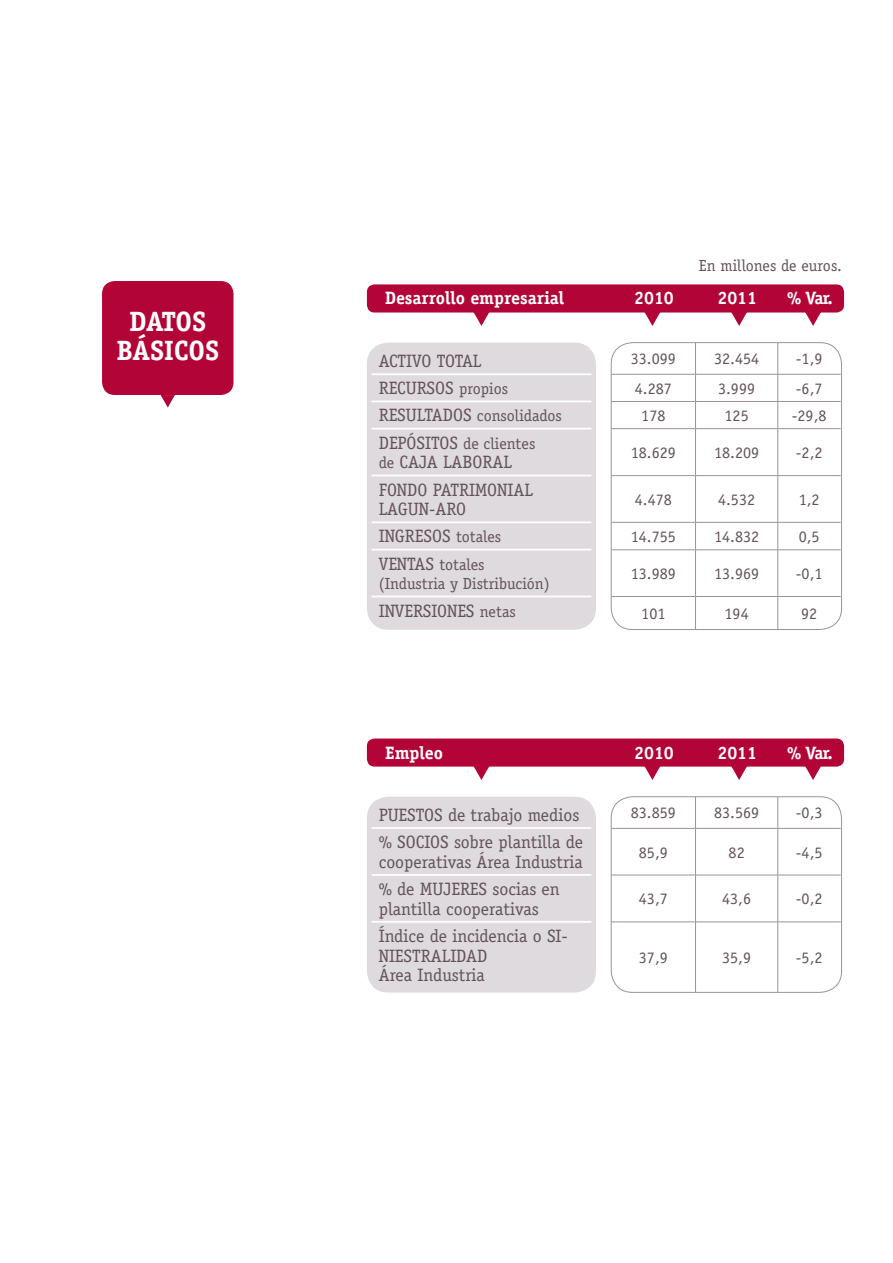
<style>
.page{position:relative;width:893px;height:1263px;background:#fff}
.page>*{position:absolute;margin:0;border:0;box-sizing:border-box;transform-origin:0 0}
.t1{font:700 27.9px/30px "Officina Serif Std";letter-spacing:-.005em;color:#fff;text-align:center}
.t2{font:17.85px/27.2px "Officina Serif Std";color:#63525b}
.t3{font:700 17.85px "Officina Serif Std";color:#fff}
.t4{font:16.05px/27.2px "Officina Serif Std";color:#63525b}
.s1{font-size:16.05px}
.s2{font-size:17.85px}
</style>
<div class="page">
<hr style="left:695px;top:343px;width:1px;height:31px;background:#9c919a">
<hr style="left:777px;top:343px;width:1px;height:31px;background:#9c919a">
<hr style="left:611px;top:374px;width:84px;height:1px;background:#9c919a">
<hr style="left:695px;top:374px;width:83px;height:1px;background:#9c919a">
<hr style="left:778px;top:374px;width:63px;height:1px;background:#9c919a">
<hr style="left:611px;top:401px;width:84px;height:1px;background:#9c919a">
<hr style="left:695px;top:401px;width:83px;height:1px;background:#9c919a">
<svg style="left:695px;top:374px;width:1px;height:54px"></svg>
<hr style="left:778px;top:401px;width:63px;height:1px;background:#9c919a">
<svg style="left:777px;top:374px;width:1px;height:54px"></svg>
<hr style="left:611px;top:428px;width:84px;height:1px;background:#9c919a">
<hr style="left:695px;top:428px;width:83px;height:1px;background:#9c919a">
<hr style="left:695px;top:429px;width:1px;height:46px;background:#9c919a">
<hr style="left:778px;top:428px;width:63px;height:1px;background:#9c919a">
<hr style="left:777px;top:429px;width:1px;height:46px;background:#9c919a">
<hr style="left:611px;top:475px;width:84px;height:1px;background:#9c919a">
<hr style="left:695px;top:475px;width:83px;height:1px;background:#9c919a">
<hr style="left:695px;top:476px;width:1px;height:46px;background:#9c919a">
<hr style="left:778px;top:475px;width:63px;height:1px;background:#9c919a">
<hr style="left:777px;top:476px;width:1px;height:46px;background:#9c919a">
<hr style="left:611px;top:522px;width:84px;height:1px;background:#9c919a">
<hr style="left:695px;top:522px;width:83px;height:1px;background:#9c919a">
<hr style="left:778px;top:522px;width:63px;height:1px;background:#9c919a">
<hr style="left:695px;top:550px;width:1px;height:46px;background:#9c919a">
<hr style="left:777px;top:550px;width:1px;height:46px;background:#9c919a">
<hr style="left:611px;top:596px;width:84px;height:1px;background:#9c919a">
<hr style="left:695px;top:596px;width:83px;height:1px;background:#9c919a">
<hr style="left:695px;top:597px;width:1px;height:33px;background:#9c919a">
<hr style="left:778px;top:596px;width:63px;height:1px;background:#9c919a">
<hr style="left:777px;top:597px;width:1px;height:33px;background:#9c919a">
<svg style="left:695px;top:523px;width:1px;height:26px"></svg>
<svg style="left:777px;top:523px;width:1px;height:26px"></svg>
<hr style="left:611px;top:549px;width:84px;height:1px;background:#9c919a">
<hr style="left:695px;top:549px;width:83px;height:1px;background:#9c919a">
<hr style="left:778px;top:549px;width:63px;height:1px;background:#9c919a">
<div style="left:367px;top:284px;width:477px;height:28px;background:#b30437;border-radius:8px"></div>
<div style="left:367px;top:343px;width:229px;height:287px;background:#dedade;border-radius:21px"></div>
<div style="left:611px;top:342px;width:231px;height:288px;border:1px solid #9c919a;border-radius:21px"></div>
<hr style="left:372px;top:373px;width:219px;height:2px;background:#fff">
<hr style="left:372px;top:401px;width:219px;height:1px;background:#fff">
<hr style="left:372px;top:428px;width:219px;height:1px;background:#fff">
<hr style="left:372px;top:475px;width:219px;height:1px;background:#fff">
<hr style="left:372px;top:521px;width:219px;height:2px;background:#fff">
<hr style="left:372px;top:549px;width:219px;height:1px;background:#fff">
<hr style="left:372px;top:596px;width:219px;height:1px;background:#fff">
<svg style="left:471px;top:312px;width:21px;height:14px"></svg>
<svg style="left:642px;top:312px;width:21px;height:14px"></svg>
<svg style="left:729px;top:312px;width:20px;height:14px"></svg>
<svg style="left:803px;top:312px;width:20px;height:14px"></svg>
<hr style="left:695px;top:797px;width:1px;height:31px;background:#9c919a">
<hr style="left:777px;top:797px;width:1px;height:31px;background:#9c919a">
<hr style="left:611px;top:828px;width:84px;height:1px;background:#9c919a">
<hr style="left:695px;top:828px;width:83px;height:1px;background:#9c919a">
<hr style="left:695px;top:829px;width:1px;height:46px;background:#9c919a">
<hr style="left:778px;top:828px;width:63px;height:1px;background:#9c919a">
<hr style="left:777px;top:829px;width:1px;height:46px;background:#9c919a">
<hr style="left:611px;top:875px;width:84px;height:1px;background:#9c919a">
<hr style="left:695px;top:875px;width:83px;height:1px;background:#9c919a">
<hr style="left:695px;top:875px;width:1px;height:47px;background:#9c919a">
<hr style="left:778px;top:875px;width:63px;height:1px;background:#9c919a">
<hr style="left:777px;top:875px;width:1px;height:47px;background:#9c919a">
<hr style="left:611px;top:922px;width:84px;height:1px;background:#9c919a">
<hr style="left:695px;top:922px;width:83px;height:1px;background:#9c919a">
<hr style="left:695px;top:922px;width:1px;height:70px;background:#9c919a">
<hr style="left:778px;top:922px;width:63px;height:1px;background:#9c919a">
<hr style="left:777px;top:922px;width:1px;height:70px;background:#9c919a">
<div style="left:367px;top:738px;width:477px;height:29px;background:#b30437;border-radius:8px"></div>
<div style="left:367px;top:797px;width:229px;height:195px;background:#dedade;border-radius:21px"></div>
<div style="left:611px;top:796px;width:231px;height:196px;border:1px solid #9c919a;border-radius:21px"></div>
<hr style="left:372px;top:827px;width:219px;height:2px;background:#fff">
<hr style="left:372px;top:874px;width:219px;height:2px;background:#fff">
<hr style="left:372px;top:921px;width:219px;height:2px;background:#fff">
<svg style="left:471px;top:766px;width:21px;height:14px"></svg>
<svg style="left:642px;top:766px;width:21px;height:14px"></svg>
<svg style="left:729px;top:766px;width:20px;height:14px"></svg>
<svg style="left:803px;top:766px;width:20px;height:14px"></svg>
<svg style="left:161px;top:395px;width:14px;height:12px"></svg>
<div style="left:102px;top:281px;width:132px;height:114px;background:#b30437;border-radius:13px"></div>
<h1 class="t1" style="left:116px;top:306px;width:104px">DATOS<br>BÁSICOS</h1>
<p class="t4" style="left:699px;top:252px;width:144px">En millones de euros.</p>
<p class="t3" style="left:385px;top:287px;width:181px">Desarrollo empresarial</p>
<p class="t3" style="left:634px;top:287px;width:41px">2010</p>
<p class="t3" style="left:717px;top:287px;width:41px">2011</p>
<p class="t3" style="left:787px;top:287px;width:47px">% Var.</p>
<p class="t2" style="left:379px;top:347px;width:131px">ACTIVO TOTAL<br>RECURSOS <span class="s1">propios</span></p>
<p class="t4" style="left:379px;top:402px;width:185px"><span class="s2">RESULTADOS</span> consolidados<br><span class="s2">DEPÓSITOS</span> de clientes</p>
<p class="t2" style="left:379px;top:449px;width:155px"><span class="s1">de</span> CAJA LABORAL<br>FONDO PATRIMONIAL</p>
<p class="t2" style="left:379px;top:496px;width:124px">LAGUN-ARO<br>INGRES OS <span class="s1">totales</span></p>
<p class="t4" style="left:379px;top:554px;width:173px;line-height:19.6px"><span class="s2">VENTAS</span> totales (Industria y Distribución)</p>
<p class="t2" style="left:379px;top:597px;width:139px">INVERSIONES <span class="s1">netas</span></p>
<p class="t4" style="left:631px;top:345px;width:47px">33.099</p>
<p class="t4" style="left:714px;top:345px;width:47px">32.454</p>
<p class="t4" style="left:796px;top:345px;width:28px">-1,9</p>
<p class="t4" style="left:635px;top:375px;width:39px">4.287</p>
<p class="t4" style="left:718px;top:375px;width:39px">3.999</p>
<p class="t4" style="left:796px;top:375px;width:28px">-6,7</p>
<p class="t4" style="left:641px;top:402px;width:26px">178</p>
<p class="t4" style="left:725px;top:402px;width:26px">125</p>
<p class="t4" style="left:792px;top:402px;width:36px">-29,8</p>
<p class="t4" style="left:631px;top:439px;width:47px">18.629</p>
<p class="t4" style="left:714px;top:439px;width:47px">18.209</p>
<p class="t4" style="left:796px;top:439px;width:28px">-2,2</p>
<p class="t4" style="left:635px;top:486px;width:39px">4.478</p>
<p class="t4" style="left:718px;top:486px;width:39px">4.532</p>
<p class="t4" style="left:799px;top:486px;width:22px">1,2</p>
<p class="t4" style="left:631px;top:523px;width:47px">14.755</p>
<p class="t4" style="left:714px;top:523px;width:47px">14.832</p>
<p class="t4" style="left:799px;top:523px;width:22px">0,5</p>
<p class="t4" style="left:631px;top:560px;width:47px">13.989</p>
<p class="t4" style="left:714px;top:560px;width:47px">13.969</p>
<p class="t4" style="left:796px;top:560px;width:28px">-0,1</p>
<p class="t4" style="left:641px;top:600px;width:26px">101</p>
<p class="t4" style="left:725px;top:600px;width:26px">194</p>
<p class="t4" style="left:801px;top:600px;width:18px">92</p>
<p class="t3" style="left:385px;top:741px;width:60px">Empleo</p>
<p class="t3" style="left:634px;top:741px;width:41px">2010</p>
<p class="t3" style="left:717px;top:741px;width:41px">2011</p>
<p class="t3" style="left:787px;top:741px;width:47px">% Var.</p>
<p class="t2" style="left:379px;top:801px;width:206px">PUESTOS de trabajo medios % SOCIOS sobre plantilla de</p>
<p class="t2" style="left:379px;top:848px;width:206px">cooperativas Área Industria % de MUJERES socias en</p>
<p class="t2" style="left:379px;top:895px;width:191px">plantilla cooperativas<br>Índice de incidencia o SI-</p>
<p class="t2" style="left:379px;top:946px;width:110px;line-height:19.6px">NIESTRALIDAD<br>Área Industria</p>
<p class="t4" style="left:631px;top:799px;width:47px">83.859</p>
<p class="t4" style="left:714px;top:799px;width:47px">83.569</p>
<p class="t4" style="left:796px;top:799px;width:28px">-0,3</p>
<p class="t4" style="left:639px;top:838px;width:30px">85,9</p>
<p class="t4" style="left:729px;top:838px;width:18px">82</p>
<p class="t4" style="left:796px;top:838px;width:28px">-4,5</p>
<p class="t4" style="left:639px;top:885px;width:30px">43,7</p>
<p class="t4" style="left:722px;top:885px;width:30px">43,6</p>
<p class="t4" style="left:796px;top:885px;width:28px">-0,2</p>
<p class="t4" style="left:639px;top:944px;width:30px">37,9</p>
<p class="t4" style="left:722px;top:944px;width:30px">35,9</p>
<p class="t4" style="left:796px;top:944px;width:28px">-5,2</p>
</div>
